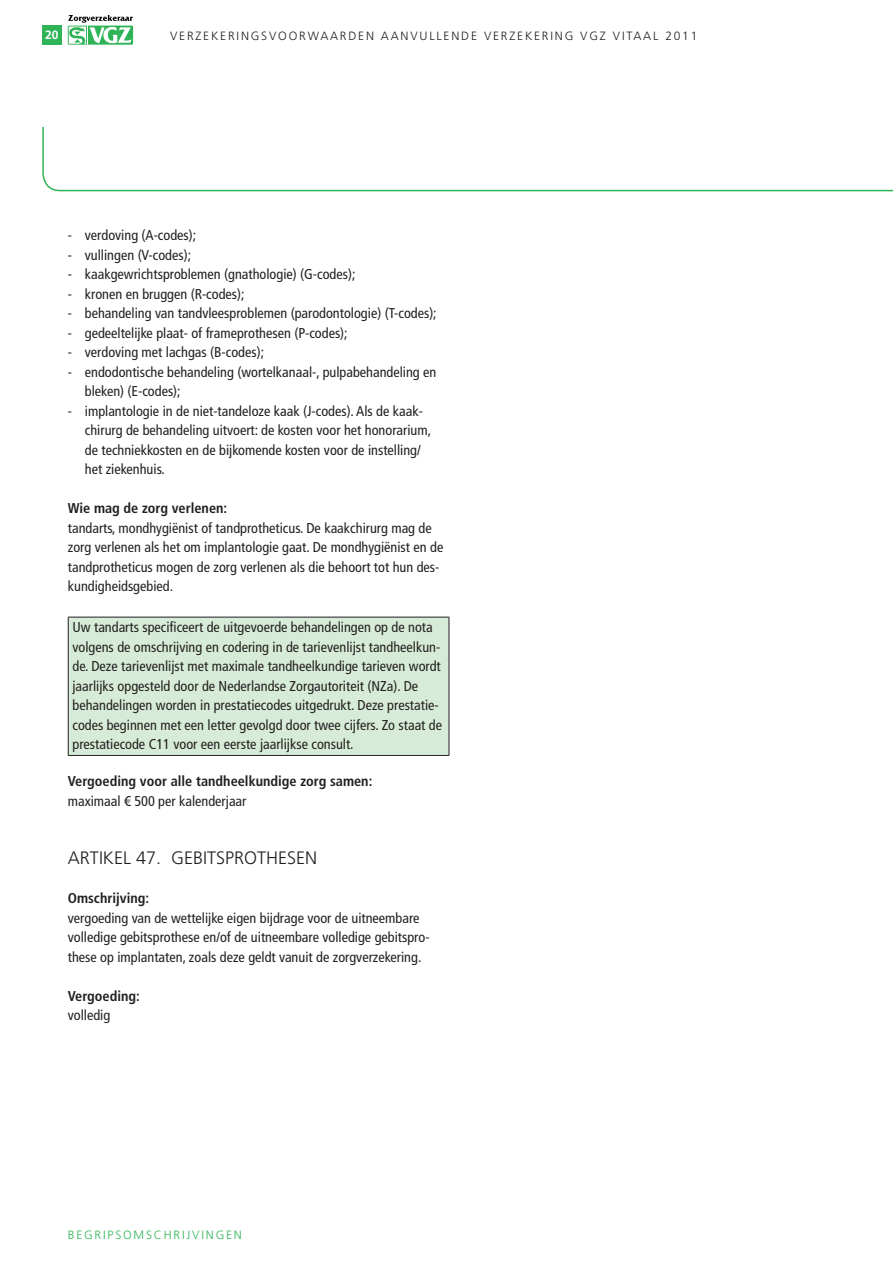
<style>
.page{position:relative;width:893px;height:1263px;background:#fff}
.page>*{position:absolute;margin:0;border:0;box-sizing:border-box;transform-origin:0 0}
.t1{font:300 18px "Frutiger";color:#231f20}
.t2{font:condensed 14.25px/19.5px "Frutiger";color:#231f20}
.t3{font:700 condensed 14.25px "Frutiger";color:#231f20}
.t4{font:300 12px "Frutiger";letter-spacing:.15em;color:#231f20}
.t5{font:300 12px "Frutiger";letter-spacing:.15em;color:#2eb457}
.t6{font:700 12px "Frutiger";color:#fff}
</style>
<div class="page">
<svg style="left:42px;top:127px;width:850px;height:64px"></svg>
<div style="left:42px;top:26px;width:19px;height:19px;background:#2eb457"></div>
<svg style="left:67px;top:26px;width:67px;height:18px"></svg>
<svg style="left:68px;top:15px;width:65px;height:30px"></svg>
<div style="left:68px;top:617px;width:381px;height:138px;background:#d7ecd8"></div>
<hr style="left:68px;top:617px;width:381px;height:1px;background:#231f20">
<hr style="left:68px;top:617px;width:1px;height:138px;background:#231f20">
<hr style="left:448px;top:617px;width:1px;height:138px;background:#231f20">
<hr style="left:68px;top:755px;width:381px;height:1px;background:#231f20">
<p class="t6" style="left:45px;top:30px;width:15px">20</p>
<p class="t4" style="left:170px;top:31px;width:529px">VERZEKERINGSVOORWAARDEN AANVULLENDE VERZEKERING VGZ VITAAL 2011</p>
<p class="t2" style="left:68px;top:227px;width:130px">- verdoving (A-codes);</p>
<p class="t2" style="left:68px;top:246px;width:125px">- vullingen (V-codes);</p>
<p class="t2" style="left:68px;top:266px;width:289px">- kaakgewrichtsproblemen (gnathologie) (G-codes);</p>
<p class="t2" style="left:68px;top:285px;width:178px">- kronen en bruggen (R-codes);</p>
<p class="t2" style="left:68px;top:305px;width:370px">- behandeling van tandvleesproblemen (parodontologie) (T-codes);</p>
<p class="t2" style="left:68px;top:324px;width:281px">- gedeeltelijke plaat- of frameprothesen (P-codes);</p>
<p class="t2" style="left:68px;top:344px;width:198px">- verdoving met lachgas (B-codes);</p>
<p class="t2" style="left:85px;top:363px;width:353px;text-indent:-17px">- endodontische behandeling (wortelkanaal-, pulpabehandeling en bleken) (E-codes);</p>
<p class="t2" style="left:85px;top:402px;width:348px;text-indent:-17px">- implantologie in de niet-tandeloze kaak (J-codes). Als de kaak&shy;chirurg de behandeling uitvoert: de kosten voor het honorarium, de techniekkosten en de bijkomende kosten voor de instelling/ het ziekenhuis.</p>
<p class="t3" style="left:68px;top:503px;width:161px">Wie mag de zorg verlenen:</p>
<p class="t2" style="left:68px;top:519px;width:377px">tandarts, mondhygiënist of tandprotheticus. De kaakchirurg mag de zorg verlenen als het om implantologie gaat. De mondhygiënist en de tandprotheticus mogen de zorg verlenen als die behoort tot hun des&shy;kundigheidsgebied.</p>
<p class="t2" style="left:72px;top:618px;width:371px">Uw tandarts specificeert de uitgevoerde behandelingen op de nota volgens de omschrijving en codering in de tarievenlijst tandheelkun&shy;de. Deze tarievenlijst met maximale tandheelkundige tarieven wordt jaarlijks opgesteld door de Nederlandse Zorgautoriteit (NZa). De behandelingen worden in prestatiecodes uitgedrukt. Deze prestatie&shy;codes beginnen met een letter gevolgd door twee cijfers. Zo staat de prestatiecode C11 voor een eerste jaarlijkse consult.</p>
<p class="t3" style="left:68px;top:776px;width:306px">Vergoeding voor alle tandheelkundige zorg samen:</p>
<p class="t2" style="left:68px;top:792px;width:180px">maximaal € 500 per kalenderjaar</p>
<p class="t1" style="left:68px;top:851px;width:251px">ARTIKEL 47. GEBITSPROTHESEN</p>
<p class="t3" style="left:68px;top:893px;width:83px">Omschrijving:</p>
<p class="t2" style="left:68px;top:909px;width:363px">vergoeding van de wettelijke eigen bijdrage voor de uitneembare volledige gebitsprothese en/of de uitneembare volledige gebitspro&shy;these op implantaten, zoals deze geldt vanuit de zorgverzekering.</p>
<p class="t3" style="left:68px;top:990px;width:73px">Vergoeding:</p>
<p class="t2" style="left:68px;top:1007px;width:44px">volledig</p>
<p class="t5" style="left:68px;top:1230px;width:176px">BEGRIPSOMSCHRIJVINGEN</p>
</div>
